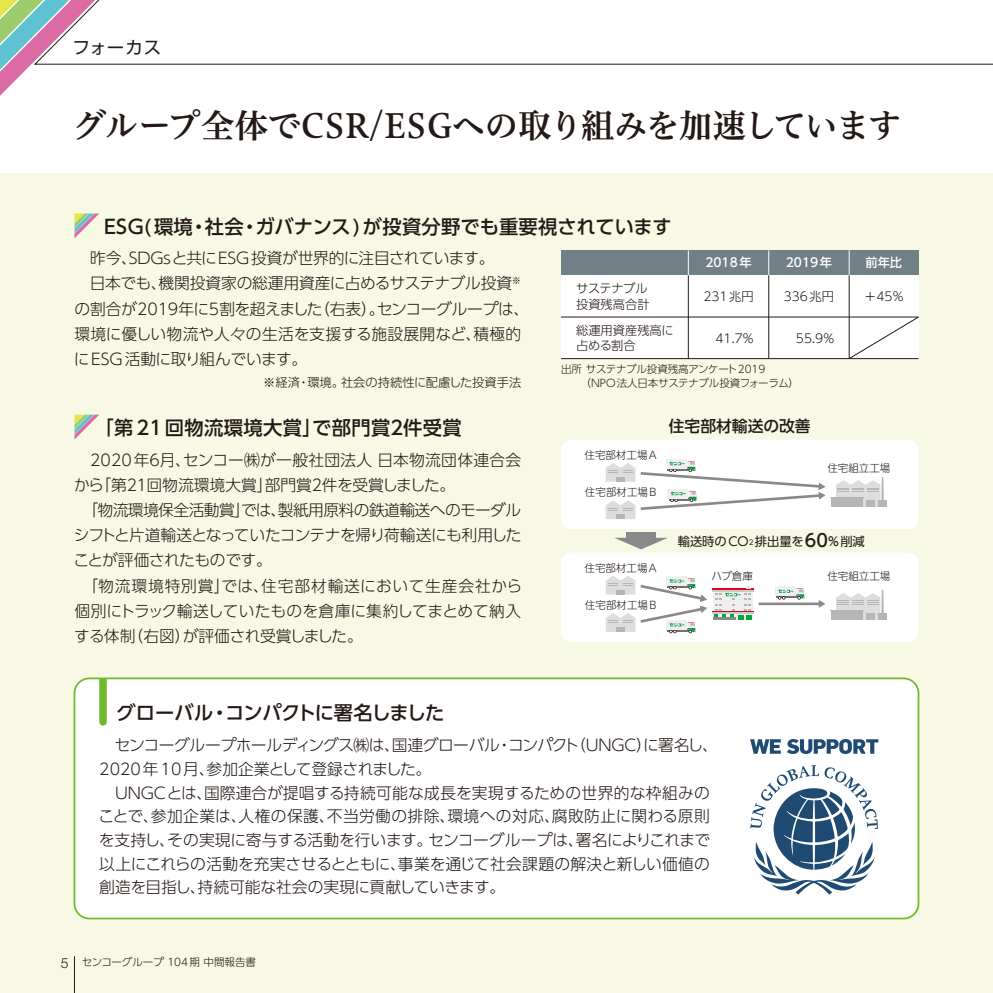
<style>
.page{position:relative;width:993px;height:993px;background:#fff}
.page>*{position:absolute;margin:0;border:0;box-sizing:border-box;transform-origin:0 0}
.t1{font:33.25px "Hiragino UD Serif Std W6";letter-spacing:-.015em;color:#231916}
.t2{font:500 19.25px "UD Shin Go Pro";letter-spacing:.01em;color:#231916}
.t3{font:500 19.25px "UD Shin Go Pro";letter-spacing:-.025em;color:#231916}
.t4{font:17.5px "UD Shin Go Pro";letter-spacing:.025em;color:#231916}
.t5{font:300 15.75px/23.6px "UD Shin Go Pro";letter-spacing:-.02em;color:#231916}
.t6{font:300 15.75px "UD Shin Go Pro";letter-spacing:-.055em;color:#231916}
.t7{font:300 15.75px "UD Shin Go Pro";letter-spacing:.01em;color:#231916}
.t8{font:300 15.75px "UD Shin Go Pro";letter-spacing:.02em;color:#231916}
.t9{font:300 15.75px "UD Shin Go Pro";color:#231916}
.t10{font:300 15.75px "UD Shin Go Pro";letter-spacing:.055em;color:#231916}
.t11{font:500 15.75px "UD Shin Go Pro";color:#231916}
.t12{font:300 12.25px/15.8px "UD Shin Go Pro";color:#231916}
.t13{font:12.25px "UD Shin Go Pro";color:#231916}
.t14{font:500 12.25px "UD Shin Go Pro";color:#fff}
.t15{font:300 10.5px "UD Shin Go Pro";color:#231916}
.t16{font:300 10.5px/14px "UD Shin Go Pro";letter-spacing:-.02em;color:#231916}
.s1{font-family:"Koz Go Pr 6 N";font-weight:400}
.s2{font-size:7.17px}
.s3{font-weight:500;font-size:17.5px}
.s4{font-weight:500}
.s5{font-family:"Helvetica Neue LT Std";font-size:14px}
</style>
<div class="page">
<div style="left:0;top:174px;width:992px;height:818px;background:#f7f9e4"></div>
<div style="left:561px;top:250px;width:357px;height:25px;background:#717f87"></div>
<div style="left:561px;top:275px;width:357px;height:83px;background:#fff"></div>
<div style="left:74px;top:678px;width:844px;height:240px;background:#fff;border-radius:15px"></div>
<div style="left:74px;top:677px;width:845px;height:242px;border:2px solid #6fba2c;border-radius:15px"></div>
<svg style="left:99px;top:678px;width:8px;height:47px"></svg>
<svg style="left:750px;top:765px;width:127px;height:129px"></svg>
<svg style="left:750px;top:739px;width:30px;height:14px"></svg>
<svg style="left:787px;top:739px;width:91px;height:14px"></svg>
<hr style="left:561px;top:316px;width:357px;height:1px;background:#231916">
<hr style="left:561px;top:358px;width:357px;height:1px;background:#231916">
<hr style="left:687px;top:275px;width:1px;height:83px;background:#231916">
<svg style="left:687px;top:250px;width:1px;height:25px"></svg>
<hr style="left:768px;top:275px;width:1px;height:83px;background:#231916">
<svg style="left:768px;top:250px;width:1px;height:25px"></svg>
<hr style="left:848px;top:275px;width:1px;height:83px;background:#231916">
<svg style="left:848px;top:250px;width:1px;height:25px"></svg>
<div style="left:561px;top:439px;width:357px;height:90px;background:#fff;border-radius:10px"></div>
<div style="left:561px;top:552px;width:357px;height:89px;background:#fff;border-radius:10px"></div>
<svg style="left:848px;top:316px;width:70px;height:43px"></svg>
<svg style="left:0;top:0;width:110px;height:96px"></svg>
<svg style="left:34px;top:0;width:958px;height:64px"></svg>
<svg style="left:74px;top:213px;width:25px;height:25px"></svg>
<svg style="left:74px;top:414px;width:25px;height:25px"></svg>
<svg style="left:713px;top:591px;width:39px;height:28px"></svg>
<hr style="left:712px;top:588px;width:41px;height:2px;background:#e60013">
<hr style="left:712px;top:590px;width:41px;height:1px;background:#c9cacb">
<hr style="left:712px;top:611px;width:41px;height:1px;background:#e60013">
<hr style="left:712px;top:612px;width:41px;height:1px;background:#c9cacb">
<hr style="left:713px;top:616px;width:22px;height:3px;background:#898989">
<svg style="left:714px;top:586px;width:37px;height:33px"></svg>
<div style="left:831px;top:498px;width:31px;height:8px;background:#b5b5b6"></div>
<hr style="left:830px;top:497px;width:33px;height:1px;background:#b5b5b6">
<div style="left:877px;top:500px;width:9px;height:6px;background:#b5b5b6"></div>
<hr style="left:881px;top:477px;width:2px;height:26px;background:#b5b5b6">
<svg style="left:836px;top:480px;width:44px;height:26px"></svg>
<div style="left:666px;top:458px;width:20px;height:10px;background:#efeff0"></div>
<svg style="left:606px;top:461px;width:219px;height:58px"></svg>
<hr style="left:776px;top:595px;width:26px;height:2px;background:#727272">
<div style="left:774px;top:586px;width:21px;height:10px;background:#efeff0"></div>
<svg style="left:777px;top:588px;width:27px;height:11px"></svg>
<div style="left:831px;top:610px;width:31px;height:9px;background:#b5b5b6"></div>
<hr style="left:830px;top:610px;width:33px;height:1px;background:#b5b5b6">
<div style="left:877px;top:612px;width:9px;height:7px;background:#b5b5b6"></div>
<hr style="left:881px;top:589px;width:2px;height:27px;background:#b5b5b6">
<svg style="left:836px;top:593px;width:44px;height:26px"></svg>
<svg style="left:606px;top:576px;width:101px;height:57px"></svg>
<hr style="left:758px;top:602px;width:61px;height:3px;background:#898989">
<svg style="left:818px;top:600px;width:7px;height:7px"></svg>
<div style="left:626px;top:532px;width:29px;height:9px;background:#898989"></div>
<svg style="left:614px;top:537px;width:53px;height:12px"></svg>
<hr style="left:74px;top:955px;width:1px;height:37px;background:#231916">
<p class="t4" style="left:72px;top:33px;width:90px">フォーカス</p>
<h1 class="t1" style="left:73px;top:100px;width:829px">グループ全体でCSR/ESGへの取り組みを加速しています</h1>
<p class="t2" style="left:104px;top:211px;width:568px">ESG(環境・社会・ガバナンス)が投資分野でも重要視されています</p>
<p class="t5" style="left:90px;top:246px;width:405px">昨今、SDGsと共にESG投資が世界的に注目されています。</p>
<p class="t5" style="left:90px;top:271px;width:432px">日本でも、機関投資家の総運用資産に占めるサステナブル投資<sup>※</sup></p>
<p class="t5" style="left:74px;top:296px;width:456px">の割合が2019年に5割を超えました（右表）。センコーグループは、</p>
<p class="t7" style="left:74px;top:321px;width:448px">環境に優しい物流や人々の生活を支援する施設展開など、積極的</p>
<p class="t5" style="left:74px;top:346px;width:235px">にESG活動に取り組んでいます。</p>
<p class="t12" style="left:263px;top:374px;width:259px">※経済・環境。社会の持続性に配慮した投資手法</p>
<p class="t2" style="left:95px;top:412px;width:368px">「第21回物流環境大賞」で部門賞２件受賞</p>
<p class="t12" style="left:576px;top:280px;width:75px">サステナブル投資残高合計</p>
<p class="t12" style="left:576px;top:321px;width:99px">総運用資産残高に占める割合</p>
<p class="t14" style="left:705px;top:252px;width:48px">2018年</p>
<p class="t12" style="left:703px;top:288px;width:52px">231兆円</p>
<p class="t12" style="left:715px;top:329px;width:40px">41.7%</p>
<p class="t14" style="left:785px;top:252px;width:48px">2019年</p>
<p class="t12" style="left:783px;top:288px;width:52px">336兆円</p>
<p class="t12" style="left:795px;top:329px;width:40px">55.9%</p>
<p class="t16" style="left:580px;top:361px;width:220px;text-indent:-20px">出所 サステナブル投資残高アンケート2019（NPO法人日本サステナブル投資フォーラム）</p>
<p class="t11" style="left:668px;top:413px;width:143px">住宅部材輸送の改善</p>
<p class="t14" style="left:865px;top:252px;width:38px">前年比</p>
<p class="t12" style="left:863px;top:288px;width:41px"><span class="s1">＋</span>45%</p>
<p class="t8" style="left:90px;top:447px;width:432px">2020年６月、センコー㈱が一般社団法人 日本物流団体連合会</p>
<p class="t5" style="left:74px;top:472px;width:382px">から「第２１回物流環境大賞」部門賞２件を受賞しました。</p>
<p class="t5" style="left:82px;top:497px;width:440px">「物流環境保全活動賞」では、製紙用原料の鉄道輸送へのモーダル</p>
<p class="t6" style="left:74px;top:522px;width:449px">シフトと片道輸送となっていたコンテナを帰り荷輸送にも利用した</p>
<p class="t5" style="left:74px;top:548px;width:200px">ことが評価されたものです。</p>
<p class="t10" style="left:82px;top:572px;width:441px">「物流環境特別賞」では、住宅部材輸送において生産会社から</p>
<p class="t9" style="left:74px;top:597px;width:448px">個別にトラック輸送していたものを倉庫に集約してまとめて納入</p>
<p class="t5" style="left:74px;top:623px;width:290px">する体制（右図）が評価され受賞しました。</p>
<p class="t15" style="left:584px;top:446px;width:74px">住宅部材工場A</p>
<p class="t15" style="left:584px;top:483px;width:73px">住宅部材工場B</p>
<p class="t15" style="left:584px;top:559px;width:74px">住宅部材工場A</p>
<p class="t15" style="left:584px;top:596px;width:73px">住宅部材工場B</p>
<p class="t15" style="left:827px;top:460px;width:64px">住宅組立工場</p>
<p class="t13" style="left:677px;top:531px;width:188px">輸送時のCO<span class="s2">2</span> 排出量を<span class="s3">60</span><span class="s4">%</span>削減</p>
<p class="t15" style="left:711px;top:567px;width:43px">ハブ倉庫</p>
<p class="t15" style="left:827px;top:567px;width:64px">住宅組立工場</p>
<p class="t3" style="left:116px;top:697px;width:329px">グローバル・コンパクトに署名しました</p>
<p class="t5" style="left:99px;top:732px;width:620px;text-indent:15px">センコーグループホールディングス㈱は、国連グローバル・コンパクト（UNGC）に署名し、<br>2020年10月、参加企業として登録されました。</p>
<p class="t5" style="left:98px;top:780px;width:613px;text-align:justify;text-indent:17px">UNGCとは、国際連合が提唱する持続可能な成長を実現するための世界的な枠組みのことで、参加企業は、人権の保護、不当労働の排除、環境への対応、腐敗防止に関わる原則を支持し、その実現に寄与する活動を行います。センコーグループは、署名によりこれまで以上にこれらの活動を充実させるとともに、事業を通じて社会課題の解決と新しい価値の創造を目指し、持続可能な社会の実現に貢献していきます。</p>
<p class="t15" style="left:61px;top:952px;width:197px"><span class="s5">5</span> センコーグループ 104期 中間報告書</p>
</div>
